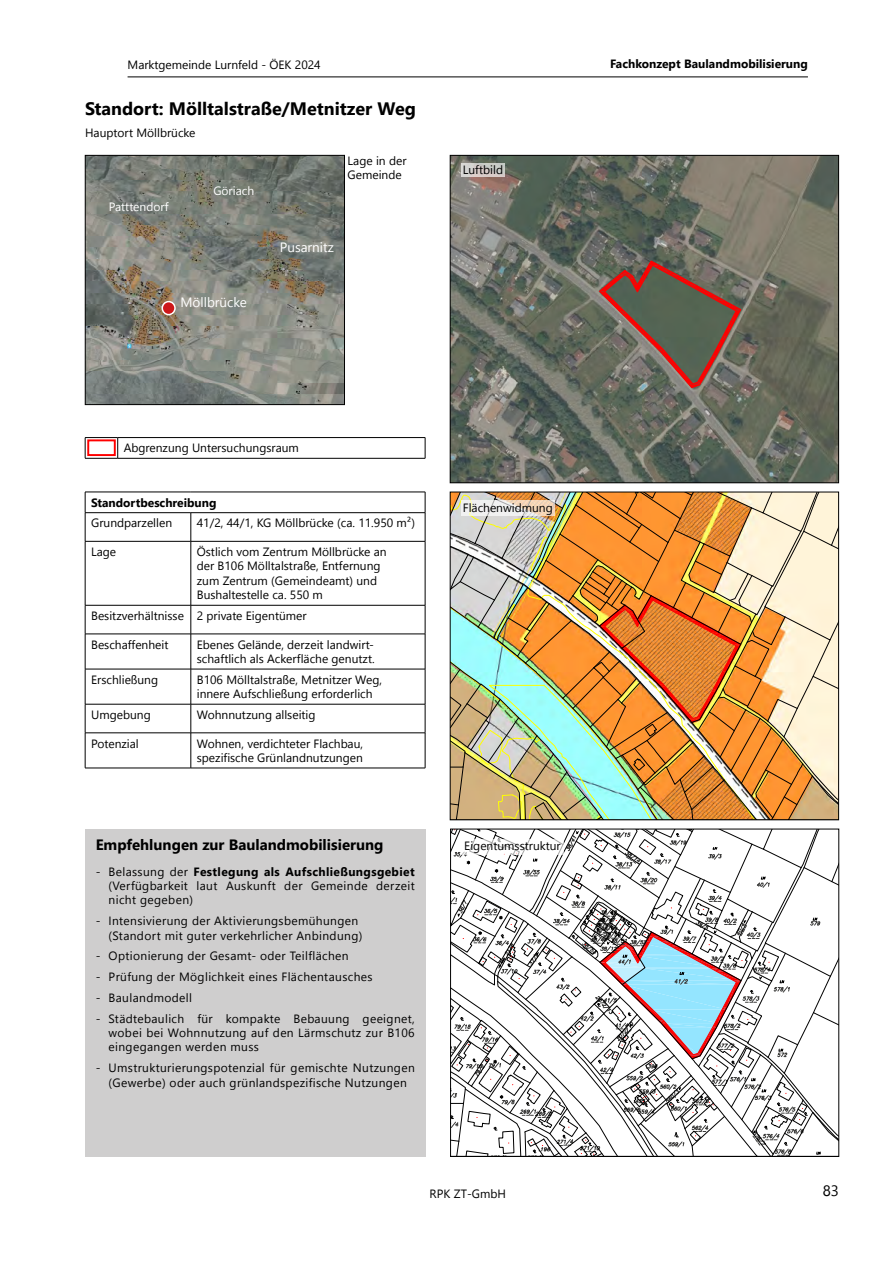
<style>
.page{position:relative;width:893px;height:1263px;background:#fff}
.page>*{position:absolute;margin:0;border:0;box-sizing:border-box;transform-origin:0 0}
.t1{font:700 18px "Nirmala UI";color:#000}
.t2{font:700 15px "Nirmala UI";color:#000}
.t3{font:15px "Nirmala UI";color:#000}
.t4{font:13.5px "Nirmala UI";color:#fff}
.t5{font:12px/14.4px "Nirmala UI";color:#000}
.t6{font:12px/14.4px "Nirmala UI";letter-spacing:.03em;color:#000}
.t7{font:700 12px "Nirmala UI";color:#000}
.t8{font:12px "Nirmala UI";color:#fff}
.s1{font-weight:700}
</style>
<div class="page">
<hr style="left:128px;top:77px;width:680px;height:1px;background:#000">
<svg style="left:451px;top:828px;width:388px;height:327px"></svg>
<div style="left:450px;top:829px;width:389px;height:328px;border:1px solid #000"></div>
<img style="left:452px;top:494px;width:385px;height:324px">
<hr style="left:450px;top:820px;width:389px;height:1px;background:#000">
<div style="left:450px;top:492px;width:389px;height:328px;border:1px solid #000"></div>
<img style="left:452px;top:157px;width:385px;height:324px">
<svg style="left:599px;top:260px;width:143px;height:129px;background:#716357"></svg>
<div style="left:450px;top:155px;width:389px;height:328px;border:1px solid #000"></div>
<img style="left:87px;top:157px;width:256px;height:246px">
<div style="left:85px;top:155px;width:260px;height:250px;border:1px solid #000"></div>
<div style="left:162px;top:302px;width:13px;height:13px;background:#cd1719;border-radius:50%"></div>
<div style="left:162px;top:301px;width:14px;height:14px;border:2px solid #fff;border-radius:50%"></div>
<hr style="left:85px;top:492px;width:106px;height:1px;background:#000">
<hr style="left:191px;top:492px;width:234px;height:1px;background:#000">
<hr style="left:85px;top:512px;width:106px;height:1px;background:#000">
<svg style="left:85px;top:492px;width:1px;height:49px"></svg>
<hr style="left:191px;top:512px;width:234px;height:1px;background:#000">
<svg style="left:191px;top:513px;width:1px;height:28px"></svg>
<svg style="left:425px;top:492px;width:1px;height:49px"></svg>
<hr style="left:85px;top:541px;width:106px;height:1px;background:#000">
<hr style="left:85px;top:541px;width:1px;height:64px;background:#000">
<hr style="left:191px;top:541px;width:234px;height:1px;background:#000">
<hr style="left:191px;top:541px;width:1px;height:64px;background:#000">
<hr style="left:425px;top:541px;width:1px;height:64px;background:#000">
<hr style="left:85px;top:605px;width:106px;height:1px;background:#000">
<svg style="left:85px;top:605px;width:1px;height:29px"></svg>
<hr style="left:191px;top:605px;width:234px;height:1px;background:#000">
<svg style="left:191px;top:605px;width:1px;height:29px"></svg>
<svg style="left:425px;top:605px;width:1px;height:29px"></svg>
<hr style="left:85px;top:634px;width:106px;height:1px;background:#000">
<hr style="left:85px;top:634px;width:1px;height:35px;background:#000">
<hr style="left:191px;top:634px;width:234px;height:1px;background:#000">
<hr style="left:191px;top:634px;width:1px;height:35px;background:#000">
<hr style="left:425px;top:634px;width:1px;height:35px;background:#000">
<hr style="left:85px;top:669px;width:106px;height:1px;background:#000">
<hr style="left:85px;top:669px;width:1px;height:35px;background:#000">
<hr style="left:191px;top:669px;width:234px;height:1px;background:#000">
<hr style="left:191px;top:669px;width:1px;height:35px;background:#000">
<hr style="left:425px;top:669px;width:1px;height:35px;background:#000">
<hr style="left:85px;top:704px;width:106px;height:1px;background:#000">
<svg style="left:85px;top:704px;width:1px;height:28px"></svg>
<hr style="left:191px;top:704px;width:234px;height:1px;background:#000">
<svg style="left:191px;top:704px;width:1px;height:28px"></svg>
<svg style="left:425px;top:704px;width:1px;height:29px"></svg>
<hr style="left:85px;top:732px;width:106px;height:1px;background:#000">
<hr style="left:85px;top:733px;width:1px;height:35px;background:#000">
<hr style="left:191px;top:732px;width:234px;height:1px;background:#000">
<hr style="left:191px;top:733px;width:1px;height:35px;background:#000">
<hr style="left:425px;top:733px;width:1px;height:35px;background:#000">
<hr style="left:85px;top:768px;width:106px;height:1px;background:#000">
<hr style="left:191px;top:768px;width:234px;height:1px;background:#000">
<div style="left:85px;top:829px;width:340px;height:328px;background:#cfcece"></div>
<hr style="left:85px;top:437px;width:33px;height:1px;background:#000">
<svg style="left:85px;top:438px;width:1px;height:20px"></svg>
<hr style="left:118px;top:437px;width:307px;height:1px;background:#000">
<svg style="left:117px;top:438px;width:1px;height:20px"></svg>
<svg style="left:425px;top:438px;width:1px;height:20px"></svg>
<hr style="left:85px;top:458px;width:33px;height:1px;background:#000">
<hr style="left:118px;top:458px;width:307px;height:1px;background:#000">
<svg style="left:461px;top:163px;width:44px;height:13px"></svg>
<svg style="left:461px;top:501px;width:93px;height:15px"></svg>
<svg style="left:461px;top:839px;width:103px;height:15px"></svg>
<div style="left:87px;top:439px;width:29px;height:17px;border:2px solid #f00"></div>
<p class="t5" style="left:128px;top:57px;width:195px">Marktgemeinde Lurnfeld - ÖEK 2024</p>
<p class="t7" style="left:610px;top:54px;width:199px">Fachkonzept Baulandmobilisierung</p>
<h1 class="t1" style="left:85px;top:94px;width:332px">Standort: Mölltalstraße/Metnitzer Weg</h1>
<p class="t5" style="left:85px;top:125px;width:112px">Hauptort Möllbrücke</p>
<p class="t8" style="left:109px;top:197px;width:61px">Patttendorf</p>
<p class="t8" style="left:213px;top:181px;width:42px">Göriach</p>
<p class="t4" style="left:180px;top:291px;width:68px">Möllbrücke</p>
<p class="t5" style="left:348px;top:152px;width:60px">Lage in der<br>Gemeinde</p>
<p class="t5" style="left:463px;top:161px;width:42px">Luftbild</p>
<p class="t4" style="left:280px;top:236px;width:56px">Pusarnitz</p>
<p class="t5" style="left:124px;top:440px;width:177px">Abgrenzung Untersuchungsraum</p>
<p class="t7" style="left:91px;top:493px;width:127px">Standortbeschreibung</p>
<p class="t5" style="left:91px;top:515px;width:83px">Grundparzellen</p>
<p class="t5" style="left:197px;top:515px;width:220px">41/2, 44/1, KG Möllbrücke (ca. 11.950 m²)</p>
<p class="t5" style="left:91px;top:544px;width:27px">Lage</p>
<p class="t5" style="left:197px;top:544px;width:191px">Östlich vom Zentrum Möllbrücke an der B106 Mölltalstraße, Entfernung zum Zentrum (Gemeindeamt) und<br>Bushaltestelle ca. 550 m</p>
<p class="t5" style="left:91px;top:608px;width:217px">Besitzverhältnisse 2 private Eigentümer</p>
<p class="t5" style="left:91px;top:636px;width:79px">Beschaffenheit</p>
<p class="t5" style="left:197px;top:636px;width:179px">Ebenes Gelände, derzeit landwirt&shy;schaftlich als Ackerfläche genutzt.</p>
<p class="t5" style="left:91px;top:671px;width:69px">Erschließung</p>
<p class="t5" style="left:197px;top:671px;width:187px">B106 Mölltalstraße, Metnitzer Weg, innere Aufschließung erforderlich</p>
<p class="t5" style="left:91px;top:707px;width:61px">Umgebung</p>
<p class="t5" style="left:197px;top:707px;width:120px">Wohnnutzung allseitig</p>
<p class="t5" style="left:91px;top:735px;width:49px">Potenzial</p>
<p class="t5" style="left:197px;top:735px;width:168px">Wohnen, verdichteter Flachbau, spezifische Grünlandnutzungen</p>
<p class="t2" style="left:96px;top:832px;width:289px">Empfehlungen zur Baulandmobilisierung</p>
<p class="t5" style="left:109px;top:863px;width:308px;text-align:justify;text-indent:-13px">- Belassung der <span class="s1">Festlegung als Aufschließungsgebiet </span>(Verfügbarkeit laut Auskunft der Gemeinde derzeit nicht gegeben)</p>
<p class="t6" style="left:109px;top:913px;width:255px;text-indent:-13px">- Intensivierung der Aktivierungsbemühungen (Standort mit guter verkehrlicher Anbindung)</p>
<p class="t6" style="left:96px;top:948px;width:254px">- Optionierung der Gesamt- oder Teilflächen</p>
<p class="t6" style="left:96px;top:969px;width:278px">- Prüfung der Möglichkeit eines Flächentausches</p>
<p class="t6" style="left:96px;top:990px;width:98px">- Baulandmodell</p>
<p class="t5" style="left:109px;top:1010px;width:308px;text-align:justify;text-indent:-13px">- Städtebaulich für kompakte Bebauung geeignet, wobei bei Wohnnutzung auf den Lärmschutz zur B106 eingegangen werden muss</p>
<p class="t6" style="left:96px;top:1060px;width:320px;text-align:center">- Umstrukturierungspotenzial für gemischte Nutzungen (Gewerbe) oder auch grünlandspezifische Nutzungen</p>
<p class="t5" style="left:463px;top:499px;width:91px">Flächenwidmung</p>
<p class="t5" style="left:464px;top:838px;width:98px">Eigentumsstruktur</p>
<p class="t5" style="left:429px;top:1185px;width:78px">RPK ZT-GmbH</p>
<p class="t3" style="left:823px;top:1178px;width:18px">83</p>
</div>
